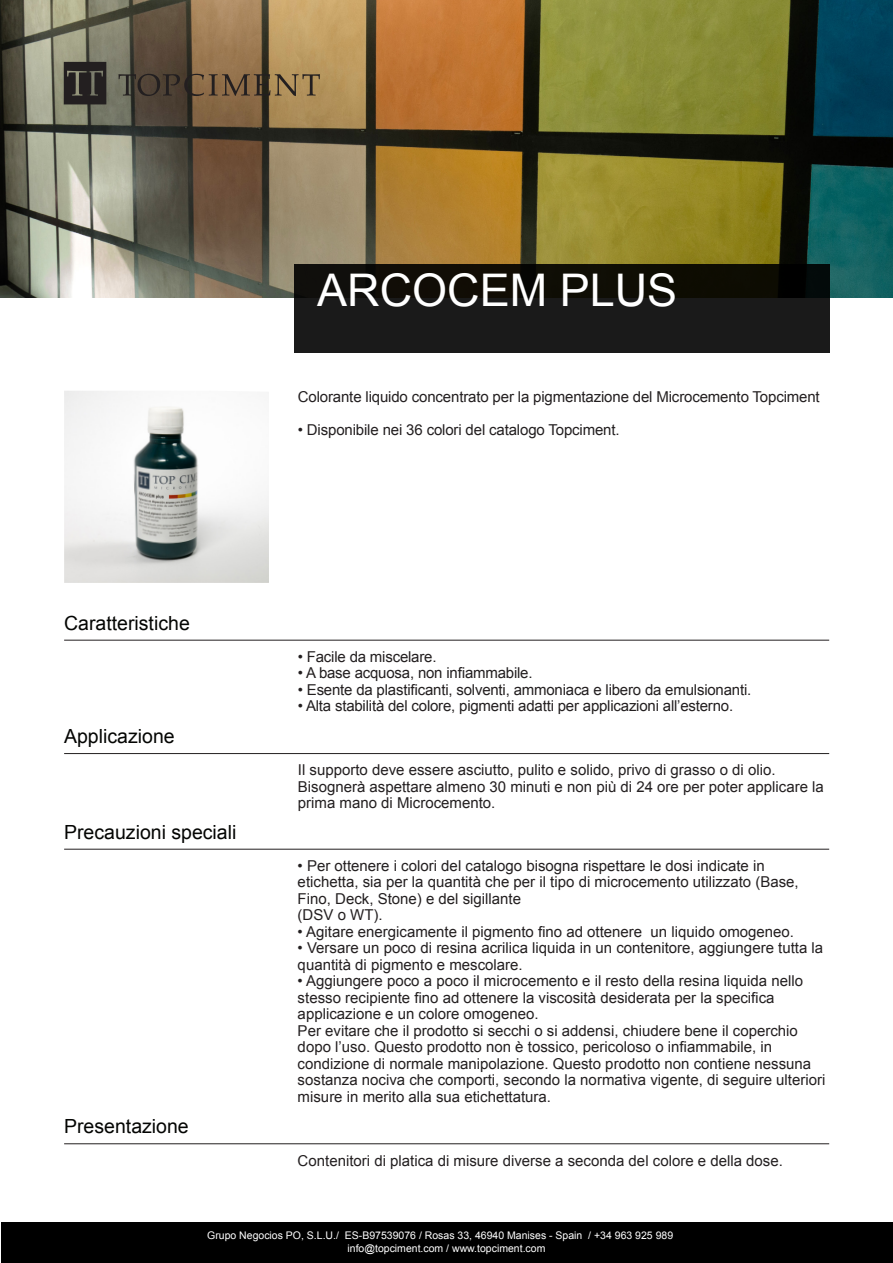
<style>
.page{position:relative;width:893px;height:1263px;background:#fff}
.page>*{position:absolute;margin:0;border:0;box-sizing:border-box;transform-origin:0 0}
.t1{font:45px "Arial";color:#fff}
.t2{font:19.5px "Arial";color:#040503}
.cuerpo_texto{font:15px/16.5px "Arial";color:#231f20}
.t3{font:10.5px "Arial";color:#fff}
</style>
<div class="page">
<div style="left:1px;top:1222px;width:892px;height:41px;background:#000"></div>
<img style="left:64px;top:391px;width:205px;height:192px">
<img style="left:0;top:0;width:893px;height:298px">
<div style="left:294px;top:264px;width:535px;height:88px;background:linear-gradient(to bottom,#0d0b03,#1e1e21)"></div>
<svg style="left:118px;top:74px;width:202px;height:22px;background:#67543c"></svg>
<svg style="left:64px;top:62px;width:42px;height:42px;background:#2f2c2a"></svg>
<hr style="left:64px;top:640px;width:765px;height:1px;background:#231f20">
<hr style="left:64px;top:753px;width:765px;height:1px;background:#231f20">
<hr style="left:64px;top:849px;width:765px;height:1px;background:#231f20">
<hr style="left:64px;top:1143px;width:765px;height:1px;background:#231f20">
<p class="t1" style="left:317px;top:261px;width:362px">ARCOCEM PLUS</p>
<p class="cuerpo_texto" style="left:298px;top:388px;width:523px">Colorante liquido concentrato per la pigmentazione del Microcemento Topciment</p>
<p class="cuerpo_texto" style="left:298px;top:421px;width:323px">• Disponibile nei 36 colori del catalogo Topciment.</p>
<p class="t2" style="left:64px;top:610px;width:127px">Caratteristiche</p>
<p class="t2" style="left:64px;top:723px;width:112px">Applicazione</p>
<p class="t2" style="left:64px;top:819px;width:174px">Precauzioni speciali</p>
<p class="t2" style="left:64px;top:1114px;width:126px">Presentazione</p>
<p class="cuerpo_texto" style="left:298px;top:648px;width:140px">• Facile da miscelare.</p>
<p class="cuerpo_texto" style="left:298px;top:665px;width:236px">• A base acquosa, non infiammabile.</p>
<p class="cuerpo_texto" style="left:298px;top:681px;width:455px">• Esente da plastificanti, solventi, ammoniaca e libero da emulsionanti.</p>
<p class="cuerpo_texto" style="left:298px;top:698px;width:437px">• Alta stabilità del colore, pigmenti adatti per applicazioni all’esterno.</p>
<p class="cuerpo_texto" style="left:298px;top:762px;width:479px">Il supporto deve essere asciutto, pulito e solido, privo di grasso o di olio.</p>
<p class="cuerpo_texto" style="left:298px;top:778px;width:528px">Bisognerà aspettare almeno 30 minuti e non più di 24 ore per poter applicare la prima mano di Microcemento.</p>
<p class="cuerpo_texto" style="left:298px;top:857px;width:503px">• Per ottenere i colori del catalogo bisogna rispettare le dosi indicate in etichetta, sia per la quantità che per il tipo di microcemento utilizzato (Base,<br>Fino, Deck, Stone) e del sigillante</p>
<p class="cuerpo_texto" style="left:298px;top:907px;width:87px">(DSV o WT).</p>
<p class="cuerpo_texto" style="left:298px;top:923px;width:498px">• Agitare energicamente il pigmento fino ad ottenere un liquido omogeneo.</p>
<p class="cuerpo_texto" style="left:298px;top:940px;width:527px">• Versare un poco di resina acrilica liquida in un contenitore, aggiungere tutta la quantità di pigmento e mescolare.</p>
<p class="cuerpo_texto" style="left:298px;top:973px;width:507px">• Aggiungere poco a poco il microcemento e il resto della resina liquida nello stesso recipiente fino ad ottenere la viscosità desiderata per la specifica applicazione e un colore omogeneo.</p>
<p class="cuerpo_texto" style="left:298px;top:1022px;width:529px">Per evitare che il prodotto si secchi o si addensi, chiudere bene il coperchio dopo l’uso. Questo prodotto non è tossico, pericoloso o infiammabile, in condizione di normale manipolazione. Questo prodotto non contiene nessuna sostanza nociva che comporti, secondo la normativa vigente, di seguire ulteriori misure in merito alla sua etichettatura.</p>
<p class="cuerpo_texto" style="left:298px;top:1152px;width:487px">Contenitori di platica di misure diverse a seconda del colore e della dose.</p>
<p class="t3" style="left:207px;top:1228px;width:468px">Grupo Negocios PO, S.L.U./ ES-B97539076 / Rosas 33, 46940 Manises - Spain / +34 963 925 989</p>
<p class="t3" style="left:347px;top:1241px;width:199px">info@topciment.com / www.topciment.com</p>
</div>
